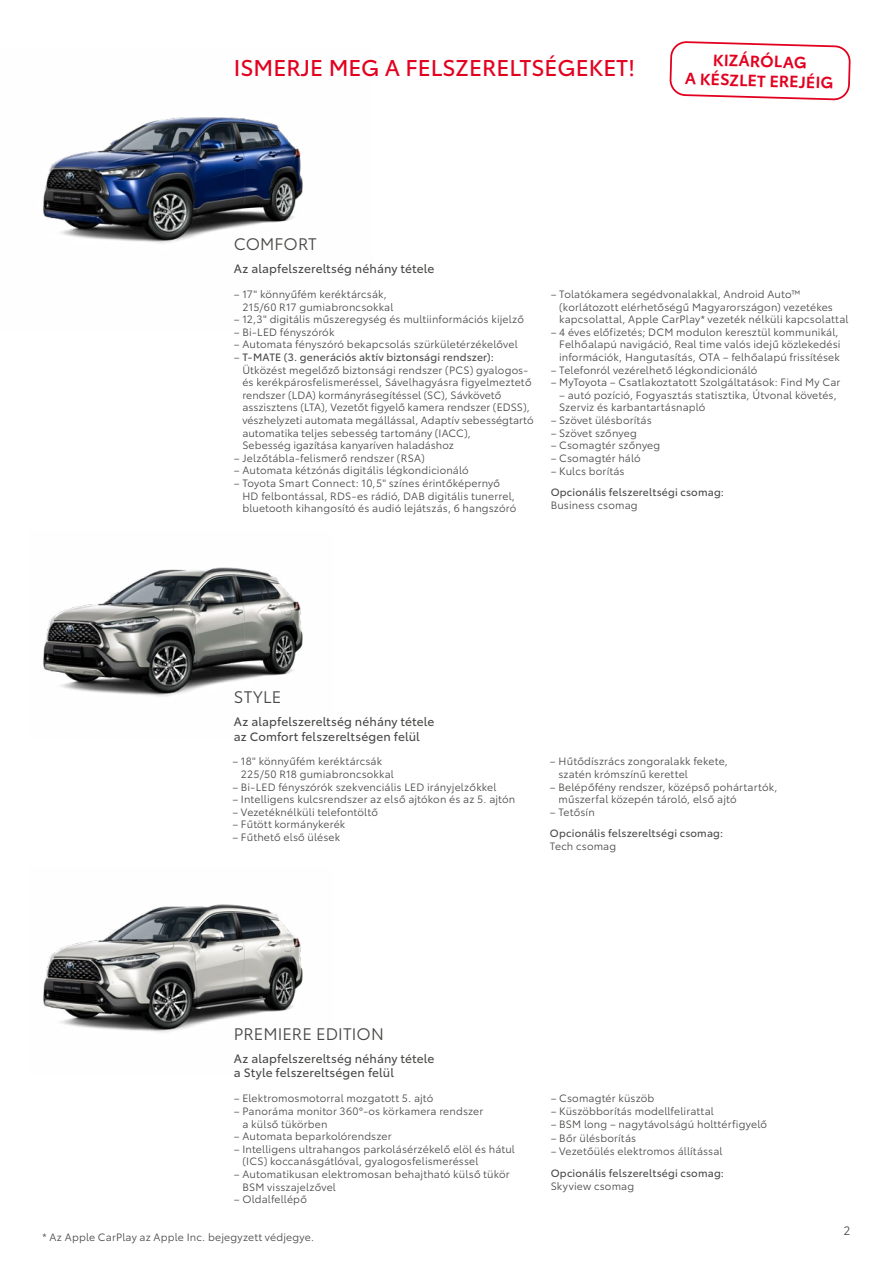
<style>
.page{position:relative;width:893px;height:1263px;background:#fff}
.page>*{position:absolute;margin:0;border:0;box-sizing:border-box;transform-origin:0 0}
.t1{font:22.5px "Toyota Type";color:#e3001f}
.t2{font:16.5px "Toyota Type";letter-spacing:.005em;color:#494948}
.t3{font:600 16.05px/19.6px "Toyota Type";color:#e3001f;text-align:center}
.t4{font:12px/14.4px "Toyota Type";letter-spacing:.01em;color:#494948}
.t5{font:12px "Toyota Type";color:#494948}
.t6{font:10.5px/12.6px "Toyota Type";letter-spacing:.015em;color:#494948}
.t7{font:10.5px "Toyota Type";letter-spacing:.015em;color:#494948}
.s1{font-style:inherit}
</style>
<div class="page">
<img style="left:43px;top:117px;width:260px;height:127px">
<img style="left:43px;top:904px;width:260px;height:129px">
<img style="left:43px;top:567px;width:260px;height:130px">
<svg style="left:669px;top:41px;width:181px;height:60px"></svg>
<h1 class="t1" style="left:234px;top:51px;width:403px">ISMERJE MEG A FELSZERELTSÉGEKET!</h1>
<h3 class="t3" style="left:686px;top:47px;width:150px;rotate:2deg">KIZÁRÓLAG<br>A KÉSZLET EREJÉIG</h3>
<h2 class="t2" style="left:234px;top:232px;width:85px">COMFORT</h2>
<p class="t4" style="left:234px;top:261px;width:202px">Az alapfelszereltség néhány tétele</p>
<p class="t6" style="left:242px;top:287px;width:153px;text-indent:-9px">– 17" könnyűfém keréktárcsák,<br>215/60 R17 gumiabroncsokkal</p>
<p class="t6" style="left:234px;top:312px;width:292px">– 12,3" digitális műszeregység és multiinformációs kijelző</p>
<p class="t6" style="left:234px;top:325px;width:102px">– Bi-LED fényszórók</p>
<p class="t6" style="left:234px;top:338px;width:285px">– Automata fényszóró bekapcsolás szürkületérzékelővel</p>
<p class="t6" style="left:242px;top:350px;width:293px;text-indent:-9px">– <span class="s1">T-MATE (3. generációs aktív biztonsági rendszer):<br></span>Ütközést megelőző biztonsági rendszer (PCS) gyalogos&shy;és kerékpárosfelismeréssel, Sávelhagyásra figyelmeztető rendszer (LDA) kormányrásegítéssel (SC), Sávkövető asszisztens (LTA), Vezetőt figyelő kamera rendszer (EDSS), vészhelyzeti automata megállással, Adaptív sebességtartó automatika teljes sebesség tartomány (IACC),<br>Sebesség igazítása kanyaríven haladáshoz</p>
<p class="t6" style="left:234px;top:451px;width:192px">– Jelzőtábla-felismerő rendszer (RSA)</p>
<p class="t6" style="left:234px;top:464px;width:236px">– Automata kétzónás digitális légkondicionáló</p>
<p class="t6" style="left:242px;top:476px;width:275px;text-indent:-9px">– Toyota Smart Connect: 10,5" színes érintőképernyő<br>HD felbontással, RDS-es rádió, DAB digitális tunerrel, bluetooth kihangosító és audió lejátszás, 6 hangszóró</p>
<p class="t6" style="left:559px;top:287px;width:291px;text-indent:-9px">– Tolatókamera segédvonalakkal, Android Auto™ (korlátozott elérhetőségű Magyarországon) vezetékes kapcsolattal, Apple CarPlay* vezeték nélküli kapcsolattal</p>
<p class="t6" style="left:559px;top:325px;width:283px;text-indent:-9px">– 4 éves előfizetés; DCM modulon keresztül kommunikál,<br>Felhőalapú navigáció, Real time valós idejű közlekedési információk, Hangutasítás, OTA – felhőalapú frissítések</p>
<p class="t6" style="left:551px;top:363px;width:208px">– Telefonról vezérelhető légkondicionáló</p>
<p class="t6" style="left:551px;top:375px;width:291px">– MyToyota – Csatlakoztatott Szolgáltatások: Find My Car</p>
<p class="t6" style="left:559px;top:388px;width:279px">– autó pozíció, Fogyasztás statisztika, Útvonal követés,<br>Szerviz és karbantartásnapló</p>
<p class="t6" style="left:551px;top:413px;width:103px">– Szövet ülésborítás</p>
<p class="t6" style="left:551px;top:426px;width:88px">– Szövet szőnyeg</p>
<p class="t6" style="left:551px;top:438px;width:111px">– Csomagtér szőnyeg</p>
<p class="t6" style="left:551px;top:451px;width:92px">– Csomagtér háló</p>
<p class="t6" style="left:551px;top:464px;width:75px">– Kulcs borítás</p>
<p class="t7" style="left:551px;top:485px;width:175px">Opcionális felszereltségi csomag:</p>
<p class="t6" style="left:551px;top:498px;width:89px">Business csomag</p>
<h2 class="t2" style="left:234px;top:685px;width:49px">STYLE</h2>
<p class="t4" style="left:234px;top:714px;width:202px">Az alapfelszereltség néhány tétele az Comfort felszereltségen felül</p>
<p class="t6" style="left:241px;top:754px;width:154px;text-indent:-9px">– 18" könnyűfém keréktárcsák<br>225/50 R18 gumiabroncsokkal</p>
<p class="t6" style="left:232px;top:780px;width:266px">– Bi-LED fényszórók szekvenciális LED irányjelzőkkel</p>
<p class="t6" style="left:232px;top:792px;width:284px">– Intelligens kulcsrendszer az első ajtókon és az 5. ajtón</p>
<p class="t6" style="left:232px;top:805px;width:147px">– Vezetéknélküli telefontöltő</p>
<p class="t6" style="left:232px;top:817px;width:114px">– Fűtött kormánykerék</p>
<p class="t6" style="left:232px;top:830px;width:109px">– Fűthető első ülések</p>
<p class="t6" style="left:558px;top:754px;width:171px;text-indent:-9px">– Hűtődíszrács zongoralakk fekete, szatén krómszínű kerettel</p>
<p class="t6" style="left:558px;top:780px;width:221px;text-indent:-9px">– Belépőfény rendszer, középső pohártartók, műszerfal közepén tároló, első ajtó</p>
<p class="t6" style="left:550px;top:805px;width:46px">– Tetősín</p>
<p class="t7" style="left:550px;top:825px;width:175px">Opcionális felszereltségi csomag:</p>
<p class="t6" style="left:550px;top:839px;width:68px">Tech csomag</p>
<h2 class="t2" style="left:234px;top:1022px;width:151px">PREMIERE EDITION</h2>
<p class="t4" style="left:234px;top:1050px;width:202px">Az alapfelszereltség néhány tétele a Style felszereltségen felül</p>
<p class="t6" style="left:234px;top:1091px;width:201px">– Elektromosmotorral mozgatott 5. ajtó</p>
<p class="t6" style="left:242px;top:1104px;width:242px;text-indent:-9px">– Panoráma monitor 360°-os körkamera rendszer a külső tükörben</p>
<p class="t6" style="left:234px;top:1129px;width:159px">– Automata beparkolórendszer</p>
<p class="t6" style="left:242px;top:1142px;width:274px;text-indent:-9px">– Intelligens ultrahangos parkolásérzékelő elöl és hátul (ICS) koccanásgátlóval, gyalogosfelismeréssel</p>
<p class="t6" style="left:242px;top:1167px;width:269px;text-indent:-9px">– Automatikusan elektromosan behajtható külső tükör<br>BSM visszajelzővel</p>
<p class="t6" style="left:234px;top:1192px;width:75px">– Oldalfellépő</p>
<p class="t6" style="left:43px;top:1230px;width:273px">* Az Apple CarPlay az Apple Inc. bejegyzett védjegye.</p>
<p class="t6" style="left:551px;top:1091px;width:105px">– Csomagtér küszöb</p>
<p class="t6" style="left:551px;top:1104px;width:165px">– Küszöbborítás modellfelirattal</p>
<p class="t6" style="left:551px;top:1118px;width:218px">– BSM long – nagytávolságú holttérfigyelő</p>
<p class="t6" style="left:551px;top:1131px;width:87px">– Bőr ülésborítás</p>
<p class="t6" style="left:551px;top:1145px;width:173px">– Vezetőülés elektromos állítással</p>
<p class="t7" style="left:551px;top:1165px;width:175px">Opcionális felszereltségi csomag:</p>
<p class="t6" style="left:551px;top:1179px;width:85px">Skyview csomag</p>
<p class="t5" style="left:844px;top:1222px;width:8px">2</p>
</div>
